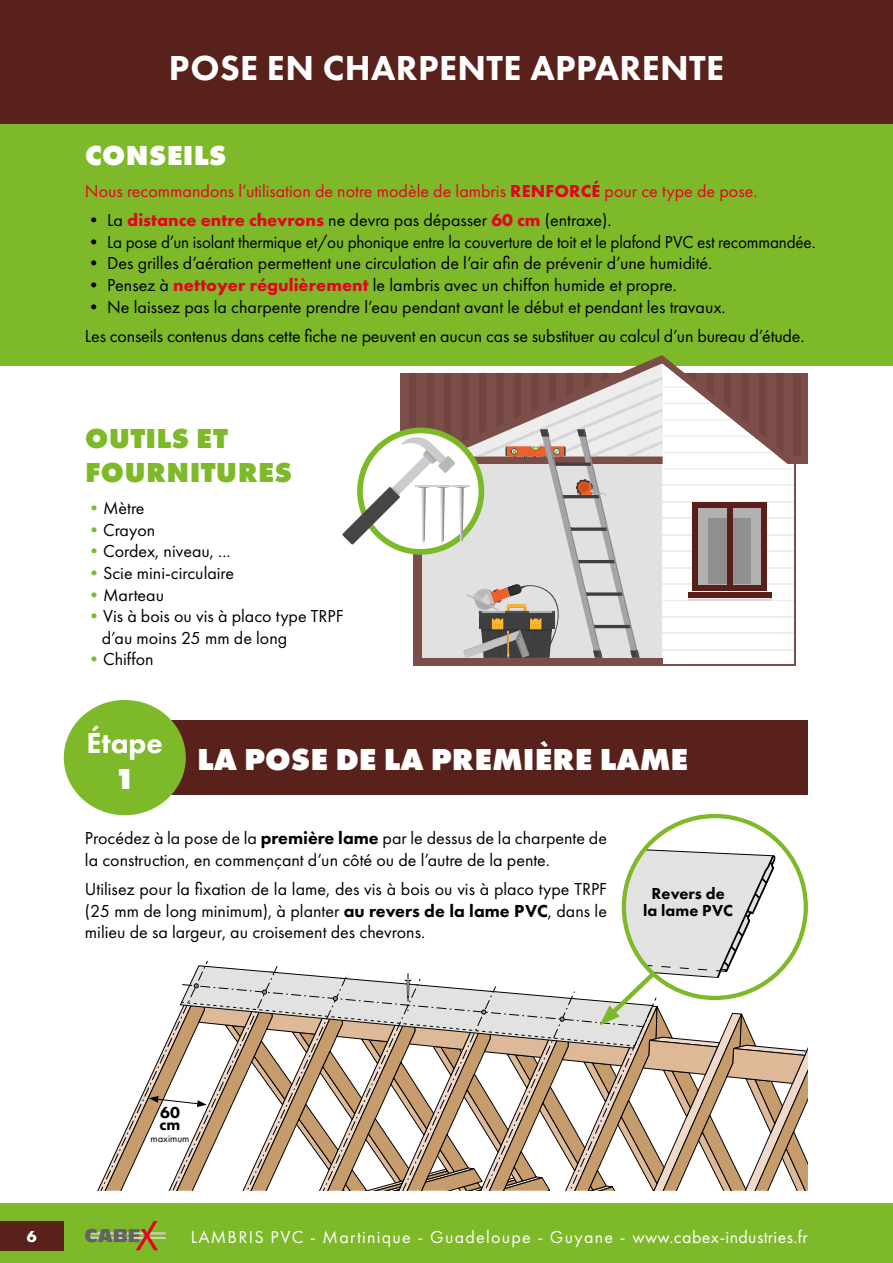
<style>
.page{position:relative;width:893px;height:1263px;background:#fff}
.page>*{position:absolute;margin:0;border:0;box-sizing:border-box;transform-origin:0 0}
.t1{font:800 36px "Futura PT";letter-spacing:.01em;color:#fff}
.t2{font:800 31.5px "Futura PT";color:#fff}
.t3{font:800 30px "Futura PT";color:#fff}
.t4{font:800 30px "Futura PT";color:#fff}
.t5{font:800 28.5px/34.2px "Futura PT";letter-spacing:.01em;color:#7db928}
.t6{font:800 28.5px "Futura PT";letter-spacing:.01em;color:#fff}
.t7{font:18px/21.6px "Futura PT";color:#000}
.t8{font:18px "Futura PT";color:#e30520}
.t9{font:18px "Futura PT";letter-spacing:.07em;color:#fff}
.t10{font:800 16.5px/16.5px "Futura PT";color:#000;text-align:center}
.t11{font:700 16.5px "Futura PT";color:#fff}
.t12{font:10.5px "Futura PT";color:#000}
.s1{font-weight:700}
.s2{font-weight:700;color:#e30520}
.s3{color:#7db928}
.s4{font-weight:800}
</style>
<div class="page">
<div style="left:0;top:123px;width:893px;height:243px;background:#7db928"></div>
<div style="left:0;top:0;width:893px;height:123px;background:#59211c"></div>
<div style="left:794px;top:373px;width:7px;height:83px;background:#734541"></div>
<div style="left:400px;top:456px;width:408px;height:8px;background:#7b4e4a"></div>
<div style="left:414px;top:658px;width:249px;height:7px;background:#7b4e4a"></div>
<hr style="left:663px;top:664px;width:133px;height:1px;background:#7b4e4a">
<hr style="left:795px;top:464px;width:1px;height:201px;background:#7b4e4a">
<svg style="left:342px;top:355px;width:453px;height:303px"></svg>
<div style="left:125px;top:720px;width:683px;height:75px;background:#59211c"></div>
<div style="left:64px;top:700px;width:122px;height:115px;background:#7db928;border-radius:50%"></div>
<svg style="left:97px;top:840px;width:711px;height:351px"></svg>
<div style="left:0;top:1203px;width:893px;height:60px;background:#7db928"></div>
<svg style="left:85px;top:1221px;width:81px;height:29px"></svg>
<div style="left:0;top:1221px;width:64px;height:29px;background:#59211c"></div>
<h1 class="t1" style="left:169px;top:45px;width:557px">POSE EN CHARPENTE APPARENTE</h1>
<h3 class="t6" style="left:85px;top:137px;width:143px">CONSEILS</h3>
<p class="t8" style="left:85px;top:180px;width:674px">Nous recommandons l’utilisation de notre modèle de lambris <span class="s1">RENFORCÉ</span> pour ce type de pose.</p>
<p class="t7" style="left:85px;top:209px;width:528px">• La <span class="s2">distance entre chevrons</span> ne devra pas dépasser <span class="s2">60 cm</span> (entraxe).</p>
<p class="t7" style="left:85px;top:231px;width:732px">• La pose d’un isolant thermique et/ou phonique entre la couverture de toit et le plafond PVC est recommandée.</p>
<p class="t7" style="left:85px;top:252px;width:629px">• Des grilles d’aération permettent une circulation de l’air afin de prévenir d’une humidité.</p>
<p class="t7" style="left:85px;top:274px;width:594px">• Pensez à <span class="s2">nettoyer régulièrement</span> le lambris avec un chiffon humide et propre.</p>
<p class="t7" style="left:85px;top:292px;width:721px;line-height:29.1px">• Ne laissez pas la charpente prendre l’eau pendant avant le début et pendant les travaux.<br>Les conseils contenus dans cette fiche ne peuvent en aucun cas se substituer au calcul d’un bureau d’étude.</p>
<h3 class="t5" style="left:85px;top:421px;width:208px">OUTILS ET<br>FOURNITURES</h3>
<p class="t7" style="left:85px;top:497px;width:61px"><span class="s3">•</span>Mètre</p>
<p class="t7" style="left:85px;top:519px;width:72px"><span class="s3">•</span>Crayon</p>
<p class="t7" style="left:85px;top:540px;width:147px"><span class="s3">•</span>Cordex, niveau, ...</p>
<p class="t7" style="left:85px;top:562px;width:151px"><span class="s3">•</span>Scie mini-circulaire</p>
<p class="t7" style="left:85px;top:584px;width:81px"><span class="s3">•</span>Marteau</p>
<p class="t7" style="left:102px;top:605px;width:243px;text-indent:-17px"><span class="s3">•</span>Vis à bois ou vis à placo type TRPF d’au moins 25 mm de long</p>
<p class="t7" style="left:85px;top:648px;width:70px"><span class="s3">•</span>Chiffon</p>
<h3 class="t3" style="left:87px;top:724px;width:78px">Étape</h3>
<h3 class="t4" style="left:114px;top:760px;width:23px">1</h3>
<h2 class="t2" style="left:197px;top:739px;width:493px">LA POSE DE LA PREMIÈRE LAME</h2>
<p class="t7" style="left:85px;top:827px;width:524px">Procédez à la pose de la <span class="s4">première lame</span> par le dessus de la charpente de la construction, en commençant d’un côté ou de l’autre de la pente.</p>
<p class="t7" style="left:85px;top:878px;width:524px;text-align:justify">Utilisez pour la fixation de la lame, des vis à bois ou vis à placo type TRPF (25 mm de long minimum), à planter <span class="s4">au revers de la lame PVC</span>, dans le milieu de sa largeur, au croisement des chevrons.</p>
<p class="t10" style="left:643px;top:885px;width:92px">Revers de la lame PVC</p>
<p class="t10" style="left:160px;top:1106px;width:23px;line-height:12px;text-align:left">60 cm</p>
<p class="t12" style="left:151px;top:1132px;width:40px">maximum</p>
<p class="t11" style="left:27px;top:1226px;width:11px">6</p>
<p class="t9" style="left:191px;top:1226px;width:619px">LAMBRIS PVC - Martinique - Guadeloupe - Guyane - www.cabex-industries.fr</p>
</div>
